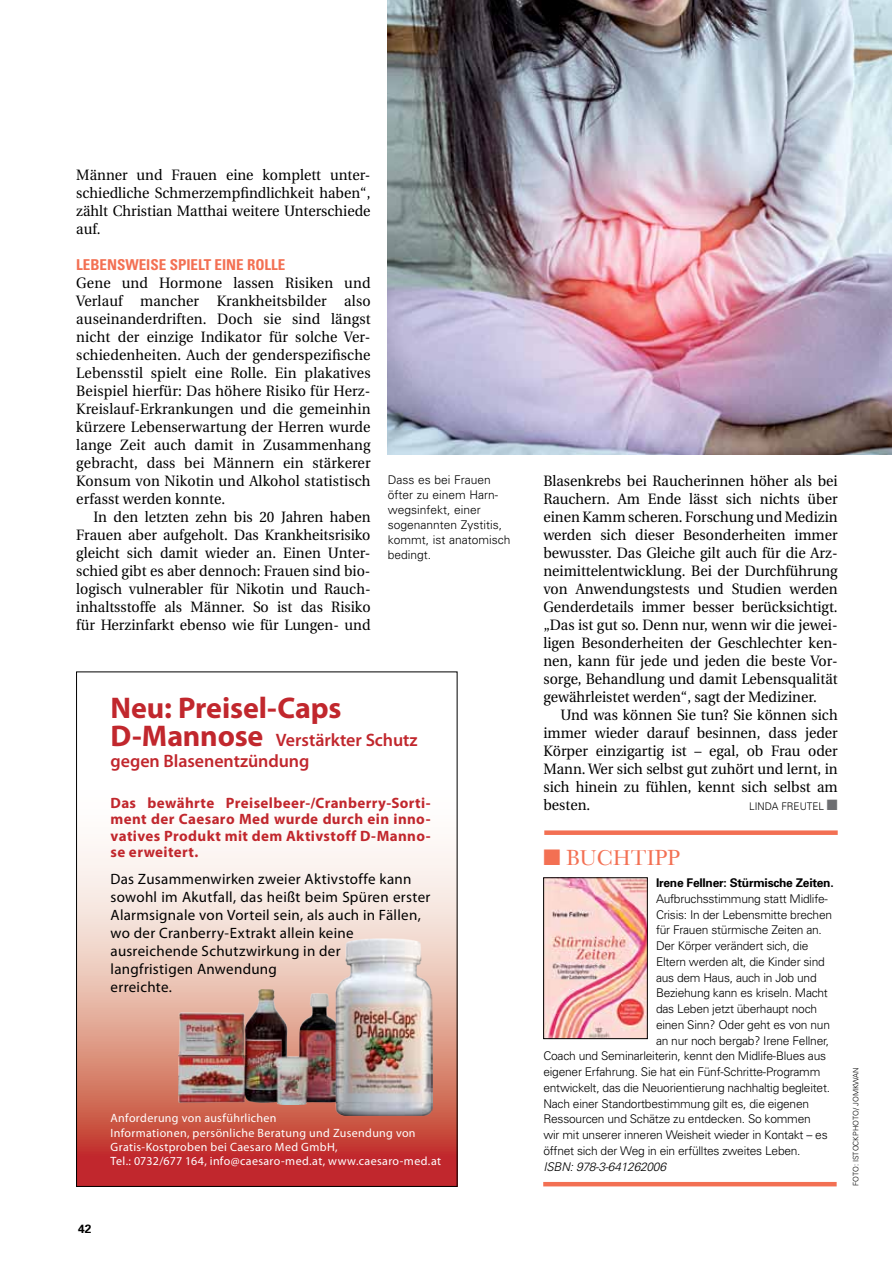
<style>
.page{position:relative;width:893px;height:1263px;background:#fff}
.page>*{position:absolute;margin:0;border:0;box-sizing:border-box;transform-origin:0 0}
.t1{font:700 30px "Myriad Pro";letter-spacing:-.005em;color:#c1272d}
.t2{font:22.5px "Baskerville";color:#f37053}
.t3{font:600 18px/21px "Myriad Pro";letter-spacing:-.005em;color:#c1272d}
.t4{font:15px/18px "Utopia";color:#000;text-align:justify;scale:.95 1}
.t5{font:15px/18px "Myriad Pro";letter-spacing:.02em;color:#000}
.t6{font:700 15px/16.5px "Myriad Pro";letter-spacing:.025em;color:#c1272d;text-align:justify}
.t7{font:700 condensed 15px "Univers";color:#f37053}
.t8{font:300 12px "Univers";letter-spacing:-.02em;color:#000}
.t9{font:12px/14.4px "Myriad Pro";letter-spacing:.03em;color:#fff}
.t10{font:300 12px/15px "Univers";color:#000}
.t11{font:700 12px "Univers";letter-spacing:-.02em;color:#000}
.t12{font:italic 300 12px "Univers";letter-spacing:-.02em;color:#000}
.t13{font:300 10.5px "Univers";color:#000;scale:.95 1}
.t14{font:300 7.5px "Univers";color:#000}
.s1{font-weight:700;font-size:30px}
.s2{color:#6d6e71}
</style>
<div class="page">
<img style="left:388px;top:0;width:504px;height:454px">
<svg style="left:78px;top:846px;width:377px;height:339px;background:#e2a299"></svg>
<img style="left:179px;top:990px;width:157px;height:115px">
<img style="left:336px;top:939px;width:97px;height:177px">
<div style="left:544px;top:830px;width:294px;height:5px;background:#f37053"></div>
<hr style="left:543px;top:1182px;width:294px;height:4px;background:#f37053">
<img style="left:545px;top:879px;width:100px;height:158px">
<div style="left:543px;top:877px;width:104px;height:162px;border:1px solid #000"></div>
<p class="t4" style="left:76px;top:166px;width:311px">Männer und Frauen eine komplett unter&shy;schiedliche Schmerzempfindlichkeit haben“, zählt Christian Matthai weitere Unterschiede auf.</p>
<p class="t7" style="left:76px;top:255px;width:211px">LEBENSWEISE SPIELT EINE ROLLE</p>
<p class="t4" style="left:76px;top:274px;width:311px">Gene und Hormone lassen Risiken und Verlauf mancher Krankheitsbilder also auseinanderdriften. Doch sie sind längst nicht der einzige Indikator für solche Ver&shy;schiedenheiten. Auch der genderspezifische Lebensstil spielt eine Rolle. Ein plakatives Beispiel hierfür: Das höhere Risiko für Herz-Kreislauf-Erkrankungen und die gemeinhin kürzere Lebenserwartung der Herren wurde lange Zeit auch damit in Zusammenhang gebracht, dass bei Männern ein stärkerer Konsum von Nikotin und Alkohol statistisch erfasst werden konnte.</p>
<p class="t4" style="left:76px;top:508px;width:311px;text-align:left;text-indent:17px">In den letzten zehn bis 20 Jahren haben Frauen aber aufgeholt. Das Krankheitsrisiko gleicht sich damit wieder an. Einen Unter&shy;schied gibt es aber dennoch: Frauen sind bio&shy;logisch vulnerabler für Nikotin und Rauch&shy;inhaltsstoffe als Männer. So ist das Risiko für Herzinfarkt ebenso wie für Lungen- und</p>
<p class="t10" style="left:388px;top:472px;width:124px">Dass es bei Frauen öfter zu einem Harn&shy;wegsinfekt, einer sogenannten Zystitis, kommt, ist anatomisch bedingt.</p>
<h1 class="t1" style="left:111px;top:688px;width:232px">Neu: Preisel-Caps</h1>
<p class="t3" style="left:111px;top:729px;width:309px"><span class="s1">D-Mannose</span> Verstärkter Schutz gegen Blasenentzündung</p>
<p class="t6" style="left:111px;top:794px;width:321px">Das bewährte Preiselbeer-/Cranberry-Sorti&shy;ment der Caesaro Med wurde durch ein inno&shy;vatives Produkt mit dem Aktivstoff D-Manno&shy;se erweitert.</p>
<p class="t5" style="left:111px;top:870px;width:321px">Das Zusammenwirken zweier Aktivstoffe kann sowohl im Akutfall, das heißt beim Spüren erster Alarmsignale von Vorteil sein, als auch in Fällen, wo der Cranberry-Extrakt allein keine ausreichende Schutzwirkung in der<br>langfristigen Anwendung<br>erreichte.</p>
<p class="t9" style="left:111px;top:1111px;width:332px">Anforderung von ausführlichen<br>Informationen, persönliche Beratung und Zusendung von Gratis-Kostproben bei Caesaro Med GmbH,<br>Tel.: 0732/677 164, info@caesaro-med.at, www.caesaro-med.at</p>
<p class="t11" style="left:78px;top:1221px;width:15px">42</p>
<p class="t4" style="left:543px;top:472px;width:311px">Blasenkrebs bei Raucherinnen höher als bei Rauchern. Am Ende lässt sich nichts über einen Kamm scheren. Forschung und Medizin werden sich dieser Besonderheiten immer bewusster. Das Gleiche gilt auch für die Arz&shy;neimittelentwicklung. Bei der Durchführung von Anwendungstests und Studien werden Genderdetails immer besser berücksichtigt. „Das ist gut so. Denn nur, wenn wir die jewei&shy;ligen Besonderheiten der Geschlechter ken&shy;nen, kann für jede und jeden die beste Vor&shy;sorge, Behandlung und damit Lebensqualität gewährleistet werden“, sagt der Mediziner.</p>
<p class="t4" style="left:543px;top:706px;width:311px;text-indent:17px">Und was können Sie tun? Sie können sich immer wieder darauf besinnen, dass jeder Körper einzigartig ist – egal, ob Frau oder Mann. Wer sich selbst gut zuhört und lernt, in sich hinein zu fühlen, kennt sich selbst am besten.</p>
<p class="t13" style="left:749px;top:800px;width:95px">Li nda Freutel <span class="s2">■</span></p>
<h2 class="t2" style="left:543px;top:844px;width:138px">■ Buchtipp</h2>
<p class="t11" style="left:656px;top:875px;width:179px">Irene Fellner: Stürmische Zeiten.</p>
<p class="t8" style="left:656px;top:891px;width:173px">Aufbruchsstimmung statt Midlife-</p>
<p class="t8" style="left:656px;top:907px;width:178px">Crisis: In der Lebensmitte brechen</p>
<p class="t8" style="left:656px;top:923px;width:167px">für Frauen stürmische Zeiten an.</p>
<p class="t8" style="left:656px;top:938px;width:154px">Der Körper verändert sich, die</p>
<p class="t8" style="left:656px;top:954px;width:170px">Eltern werden alt, die Kinder sind</p>
<p class="t8" style="left:656px;top:970px;width:162px">aus dem Haus, auch in Job und</p>
<p class="t8" style="left:656px;top:986px;width:173px">Beziehung kann es kriseln. Macht</p>
<p class="t8" style="left:656px;top:1001px;width:163px">das Leben jetzt überhaupt noch</p>
<p class="t8" style="left:656px;top:1017px;width:175px">einen Sinn? Oder geht es von nun</p>
<p class="t8" style="left:656px;top:1033px;width:175px">an nur noch bergab? Irene Fellner,</p>
<p class="t8" style="left:543px;top:1049px;width:284px">Coach und Seminarleiterin, kennt den Midlife-Blues aus</p>
<p class="t8" style="left:543px;top:1064px;width:278px">eigener Erfahrung. Sie hat ein Fünf-Schritte-Programm</p>
<p class="t8" style="left:543px;top:1080px;width:288px">entwickelt, das die Neuorientierung nachhaltig begleitet.</p>
<p class="t8" style="left:543px;top:1096px;width:267px">Nach einer Standortbestimmung gilt es, die eigenen</p>
<p class="t8" style="left:543px;top:1112px;width:269px">Ressourcen und Schätze zu entdecken. So kommen</p>
<p class="t8" style="left:543px;top:1127px;width:286px">wir mit unserer inneren Weisheit wieder in Kontakt – es</p>
<p class="t8" style="left:543px;top:1143px;width:259px">öffnet sich der Weg in ein erfülltes zweites Leben.</p>
<p class="t12" style="left:543px;top:1159px;width:124px">ISBN: 978-3-641262006</p>
<p class="t14" style="left:851px;top:1186px;width:121px;rotate:-90deg">Foto: istockph oto/ Jomkwan</p>
</div>
